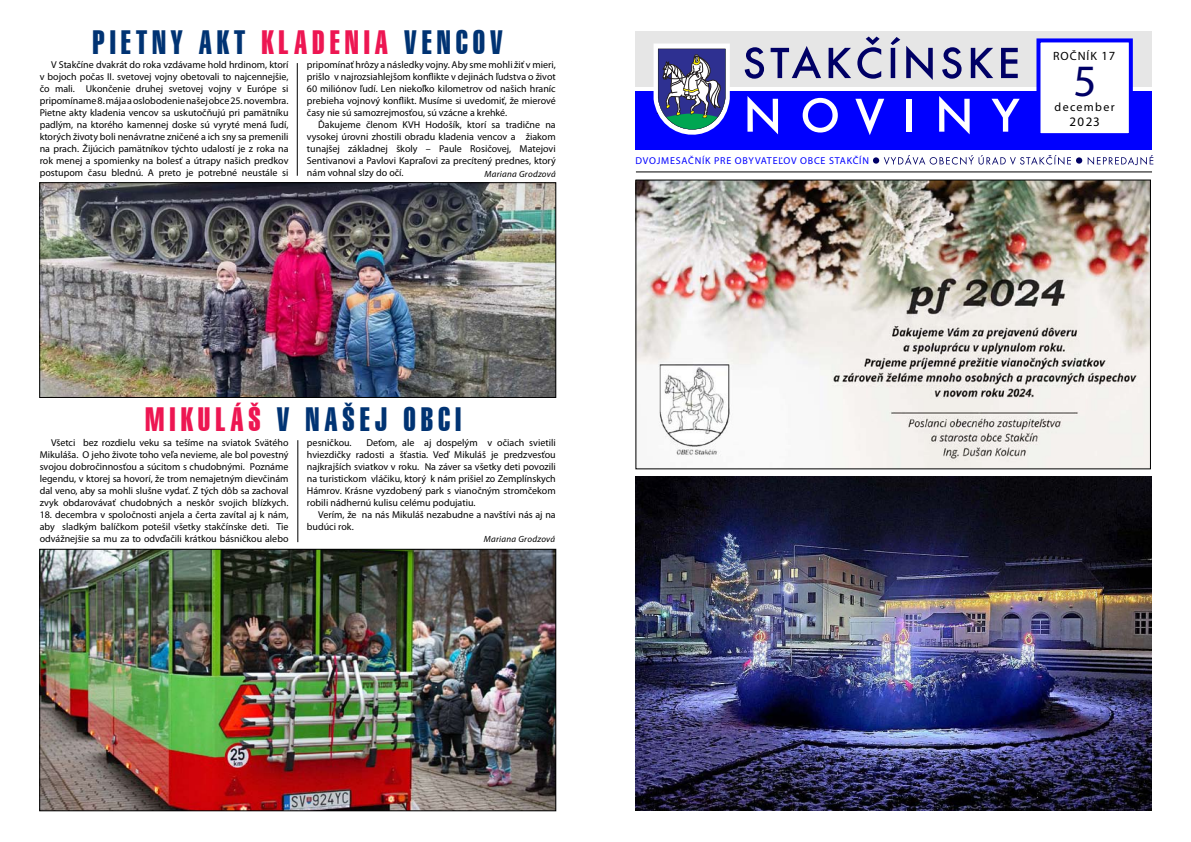
<style>
.page{position:relative;width:1191px;height:842px;background:#fff}
.page>*{position:absolute;margin:0;border:0;box-sizing:border-box;transform-origin:0 0}
.t1{font:45px "Myriad Pro";color:#006}
.t2{font:33px "Swiss 911 BT Extra Compressed";letter-spacing:.15em;color:#003373}
.t3{font:13px "Myriad Pro";color:#000}
.t4{font:12px "Myriad Pro";letter-spacing:.105em;color:#000}
.t5{font:10px/12px "Myriad Pro";color:#000;text-align:justify}
.t6{font:10px "Myriad Pro";letter-spacing:.075em;color:#00f}
.t7{font:italic 9px "Myriad Pro";letter-spacing:.03em;color:#000}
.s1{color:#ed1652}
.s2{font-size:12.5px}
</style>
<div class="page">
<div style="left:1032px;top:76px;width:88px;height:89px;background:linear-gradient(to right,#fff,#fff)"></div>
<hr style="left:636px;top:171px;width:516px;height:1px;background:#000">
<div style="left:635px;top:91px;width:516px;height:58px;background:#00f"></div>
<div style="left:636px;top:31px;width:516px;height:56px;background:#e6e6e6"></div>
<svg style="left:747px;top:96px;width:31px;height:38px"></svg>
<svg style="left:802px;top:98px;width:36px;height:35px"></svg>
<svg style="left:855px;top:99px;width:29px;height:36px"></svg>
<div style="left:906px;top:99px;width:5px;height:33px;background:#fff"></div>
<svg style="left:939px;top:96px;width:30px;height:38px"></svg>
<svg style="left:991px;top:99px;width:28px;height:33px"></svg>
<svg style="left:744px;top:47px;width:20px;height:32px"></svg>
<svg style="left:770px;top:46px;width:51px;height:32px"></svg>
<svg style="left:828px;top:48px;width:23px;height:30px"></svg>
<svg style="left:857px;top:37px;width:24px;height:42px"></svg>
<svg style="left:890px;top:37px;width:10px;height:41px"></svg>
<svg style="left:906px;top:46px;width:26px;height:33px"></svg>
<svg style="left:942px;top:47px;width:19px;height:32px"></svg>
<svg style="left:970px;top:48px;width:23px;height:30px"></svg>
<svg style="left:1001px;top:48px;width:16px;height:30px"></svg>
<div style="left:1036px;top:38px;width:96px;height:99px;background:#fff;border:4px solid #00f"></div>
<svg style="left:653px;top:44px;width:77px;height:91px;background:#6b78ab"></svg>
<svg style="left:873px;top:155px;width:280px;height:10px"></svg>
<hr style="left:297px;top:63px;width:1px;height:113px;background:#000">
<hr style="left:297px;top:440px;width:1px;height:102px;background:#000">
<img style="left:638px;top:182px;width:510px;height:285px">
<img style="left:42px;top:185px;width:512px;height:211px">
<div style="left:40px;top:183px;width:516px;height:215px;border:1px solid #000"></div>
<img style="left:42px;top:551px;width:512px;height:258px">
<div style="left:40px;top:549px;width:516px;height:262px;border:1px solid #000"></div>
<img style="left:635px;top:476px;width:516px;height:335px">
<h2 class="t2" style="left:93px;top:24px;width:412px">PIETNY AKT <span class="s1">KLADENIA</span> VENCOV</h2>
<p class="t5" style="left:40px;top:59px;width:250px;text-indent:11px">V Stakčíne dvakrát do roka vzdávame hold hrdinom, ktorí v bojoch počas II. svetovej vojny obetovali to najcennejšie, čo mali. Ukončenie druhej svetovej vojny v Európe si pripomíname 8. mája a oslobodenie našej obce 25. novembra.<br>Pietne akty kladenia vencov sa uskutočňujú pri pamätníku padlým, na ktorého kamennej doske sú vyryté mená ľudí, ktorých životy boli nenávratne zničené a ich sny sa premenili na prach. Žijúcich pamätníkov týchto udalostí je z roka na rok menej a spomienky na bolesť a útrapy našich predkov postupom času blednú. A preto je potrebné neustále si</p>
<p class="t5" style="left:307px;top:59px;width:250px">pripomínať hrôzy a následky vojny. Aby sme mohli žiť v mieri, prišlo v najrozsiahlejšom konflikte v dejinách ľudstva o život 60 miliónov ľudí. Len niekoľko kilometrov od našich hraníc prebieha vojnový konflikt. Musíme si uvedomiť, že mierové časy nie sú samozrejmosťou, sú vzácne a krehké.</p>
<p class="t5" style="left:307px;top:119px;width:250px;text-indent:11px">Ďakujeme členom KVH Hodošík, ktorí sa tradične na vysokej úrovni zhostili obradu kladenia vencov a žiakom tunajšej základnej školy – Paule Rosičovej, Matejovi Sentivanovi a Pavlovi Kapraľovi za precítený prednes, ktorý nám vohnal slzy do očí.</p>
<p class="t7" style="left:484px;top:168px;width:73px">Mariana Grodzová</p>
<p class="t6" style="left:635px;top:155px;width:235px">DVOJMESAČNÍK PRE OBYVATEĽOV OBCE STAKČÍN</p>
<h2 class="t2" style="left:145px;top:401px;width:318px"><span class="s1">MIKULÁŠ</span> V NAŠEJ OBCI</h2>
<p class="t5" style="left:40px;top:436px;width:250px;text-indent:11px">Všetci bez rozdielu veku sa tešíme na sviatok Svätého Mikuláša. O jeho živote toho veľa nevieme, ale bol povestný svojou dobročinnosťou a súcitom s chudobnými. Poznáme legendu, v ktorej sa hovorí, že trom nemajetným dievčinám dal veno, aby sa mohli slušne vydať. Z tých dôb sa zachoval zvyk obdarovávať chudobných a neskôr svojich blízkych.</p>
<p class="t5" style="left:40px;top:508px;width:250px">18. decembra v spoločnosti anjela a čerta zavítal aj k nám, aby sladkým balíčkom potešil všetky stakčínske deti. Tie odvážnejšie sa mu za to odvďačili krátkou básničkou alebo</p>
<p class="t5" style="left:307px;top:437px;width:250px;text-indent:59px">Deťom, ale aj dospelým v očiach svietili hviezdičky radosti a šťastia. Veď Mikuláš je predzvesťou najkrajších sviatkov v roku. Na záver sa všetky deti povozili na turistickom vláčiku, ktorý k nám prišiel zo Zemplínskych Hámrov. Krásne vyzdobený park s vianočným stromčekom robili nádhernú kulisu celému podujatiu.</p>
<p class="t5" style="left:307px;top:509px;width:250px;text-indent:11px">Verím, že na nás Mikuláš nezabudne a navštívi nás aj na budúci rok.</p>
<p class="t7" style="left:484px;top:533px;width:73px">Mariana Grodzová</p>
<p class="t5" style="left:307px;top:437px;width:46px">pesničkou.</p>
<p class="t4" style="left:1053px;top:49px;width:64px">ROČNÍK <span class="s2">17</span></p>
<h1 class="t1" style="left:1073px;top:53px;width:25px">5</h1>
<p class="t4" style="left:1054px;top:99px;width:62px">december</p>
<h3 class="t3" style="left:1069px;top:114px;width:32px">2023</h3>
</div>
